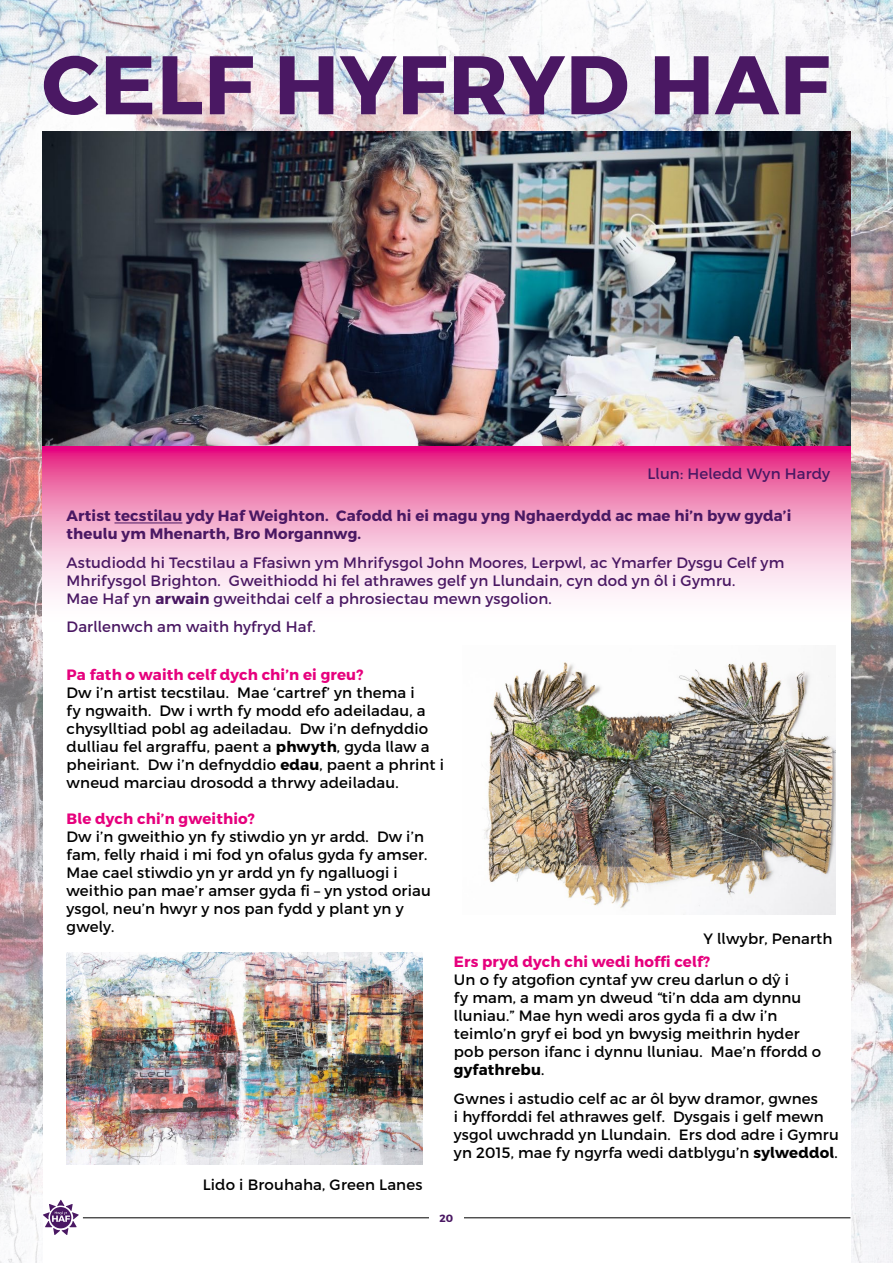
<style>
.page{position:relative;width:893px;height:1263px;background:#fff}
.page>*{position:absolute;margin:0;border:0;box-sizing:border-box;transform-origin:0 0}
.t1{font:700 82.95px "Cymraeg";letter-spacing:.01em;color:#4a1863}
.t2{font:15px/18px "Cymraeg";letter-spacing:.01em;color:#000}
.t3{font:15px/18px "Cymraeg";letter-spacing:.01em;color:#4a1863}
.t4{font:700 15px/18px "Cymraeg";letter-spacing:.01em;color:#4a1863}
.t5{font:700 15px "Cymraeg";letter-spacing:.01em;color:#e6007d}
.t6{font:700 10.5px "Cymraeg";color:#4a1863}
.s1{font-weight:700}
</style>
<div class="page">
<img style="left:0;top:0;width:893px;height:1263px">
<div style="left:43px;top:187px;width:807px;height:1076px;background:#fff"></div>
<img style="left:43px;top:132px;width:807px;height:314px">
<hr style="left:83px;top:1217px;width:767px;height:1px;background:#000">
<div style="left:429px;top:1199px;width:34px;height:35px;background:#fff"></div>
<svg style="left:43px;top:1200px;width:36px;height:35px"></svg>
<svg style="left:43px;top:446px;width:807px;height:151px;background:#f39cc5"></svg>
<hr style="left:114px;top:523px;width:68px;height:1px;background:#4a1863">
<img style="left:484px;top:661px;width:352px;height:253px">
<img style="left:67px;top:953px;width:355px;height:211px">
<h1 class="t1" style="left:42px;top:33px;width:789px">CELF HYFRYD HAF</h1>
<p class="t3" style="left:647px;top:465px;width:184px">Llun: Heledd Wyn Hardy</p>
<p class="t4" style="left:67px;top:507px;width:726px">Artist tecstilau ydy Haf Weighton. Cafodd hi ei magu yng Nghaerdydd ac mae hi’n byw gyda’i theulu ym Mhenarth, Bro Morgannwg.</p>
<p class="t3" style="left:67px;top:553px;width:719px">Astudiodd hi Tecstilau a Ffasiwn ym Mhrifysgol John Moores, Lerpwl, ac Ymarfer Dysgu Celf ym<br>Mhrifysgol Brighton. Gweithiodd hi fel athrawes gelf yn Llundain, cyn dod yn ôl i Gymru.<br>Mae Haf yn <span class="s1">arwain</span> gweithdai celf a phrosiectau mewn ysgolion.</p>
<p class="t3" style="left:67px;top:618px;width:251px">Darllenwch am waith hyfryd Haf.</p>
<p class="t5" style="left:67px;top:665px;width:298px">Pa fath o waith celf dych chi’n ei greu?</p>
<p class="t2" style="left:67px;top:684px;width:379px">Dw i’n artist tecstilau. Mae ‘cartref’ yn thema i<br>fy ngwaith. Dw i wrth fy modd efo adeiladau, a chysylltiad pobl ag adeiladau. Dw i’n defnyddio dulliau fel argraffu, paent a <span class="s1">phwyth</span>, gyda llaw a pheiriant. Dw i’n defnyddio <span class="s1">edau</span>, paent a phrint i wneud marciau drosodd a thrwy adeiladau.</p>
<p class="t5" style="left:67px;top:809px;width:190px">Ble dych chi’n gweithio?</p>
<p class="t2" style="left:67px;top:828px;width:366px">Dw i’n gweithio yn fy stiwdio yn yr ardd. Dw i’n fam, felly rhaid i mi fod yn ofalus gyda fy amser.<br>Mae cael stiwdio yn yr ardd yn fy ngalluogi i weithio pan mae’r amser gyda fi – yn ystod oriau ysgol, neu’n hwyr y nos pan fydd y plant yn y gwely.</p>
<p class="t2" style="left:203px;top:1175px;width:221px">Lido i Brouhaha, Green Lanes</p>
<p class="t2" style="left:703px;top:929px;width:130px">Y llwybr, Penarth</p>
<p class="t5" style="left:454px;top:953px;width:258px">Ers pryd dych chi wedi hoffi celf?</p>
<p class="t2" style="left:454px;top:971px;width:369px">Un o fy atgofion cyntaf yw creu darlun o dŷ i<br>fy mam, a mam yn dweud “ti’n dda am dynnu lluniau.” Mae hyn wedi aros gyda fi a dw i’n teimlo’n gryf ei bod yn bwysig meithrin hyder pob person ifanc i dynnu lluniau. Mae’n ffordd o <span class="s1">gyfathrebu</span>.</p>
<p class="t2" style="left:454px;top:1089px;width:386px">Gwnes i astudio celf ac ar ôl byw dramor, gwnes<br>i hyfforddi fel athrawes gelf. Dysgais i gelf mewn ysgol uwchradd yn Llundain. Ers dod adre i Gymru yn 2015, mae fy ngyrfa wedi datblygu’n <span class="s1">sylweddol</span>.</p>
<p class="t6" style="left:440px;top:1211px;width:15px">20</p>
</div>
